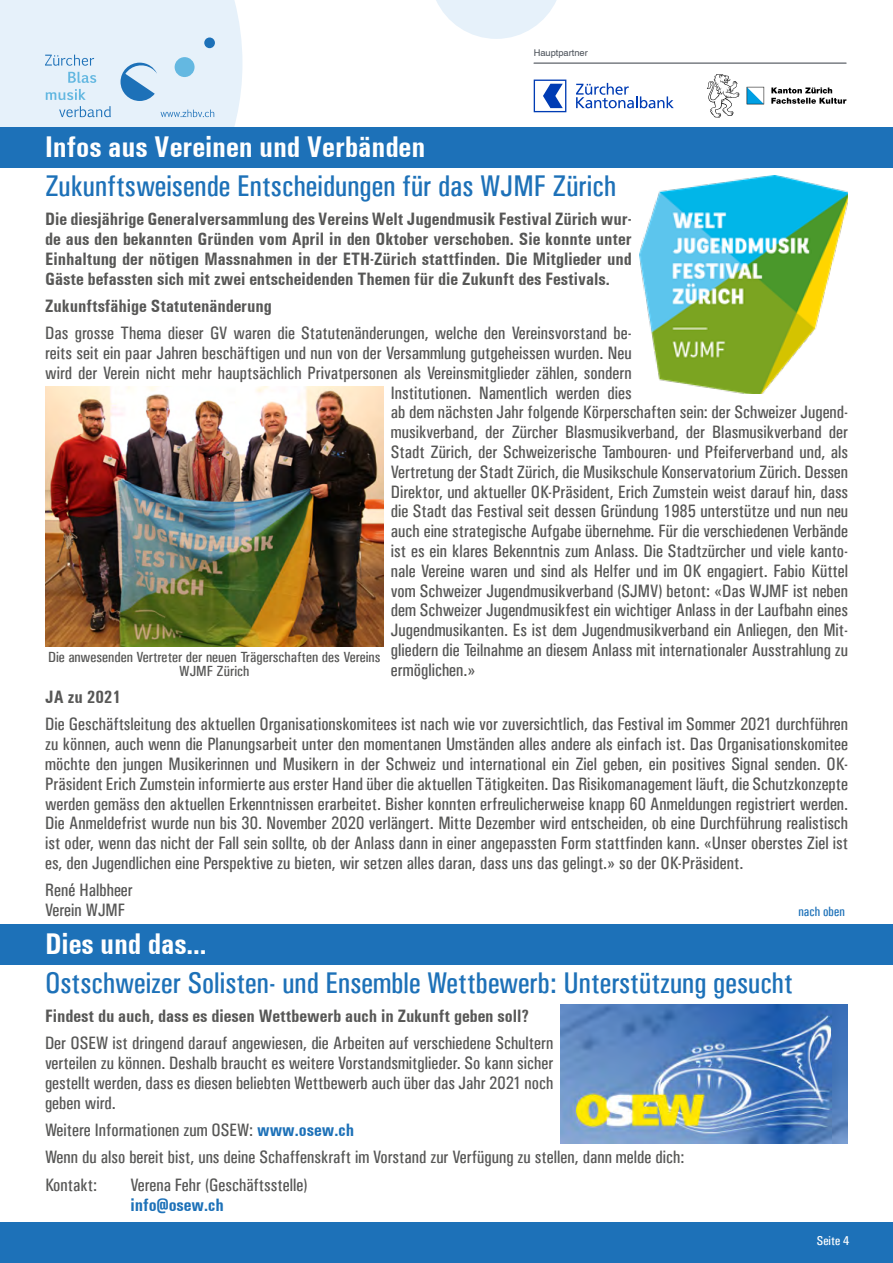
<style>
.page{position:relative;width:893px;height:1263px;background:#fff}
.page>*{position:absolute;margin:0;border:0;box-sizing:border-box;transform-origin:0 0}
.t1{font:30px "Univers Condensed";color:#1d71b8}
.t2{font:700 condensed 30px "Univers";color:#fff}
.t3{font:18px/19.8px "Univers Condensed";color:#575756;text-align:justify}
.t4{font:700 condensed 18px/19.8px "Univers";color:#575756;text-align:justify}
.t5{font:700 condensed 18px "Univers";color:#1d71b8}
.t6{font:14.7px/13.8px "Univers Condensed";color:#575756;text-align:center;scale:1.05 1}
.t7{font:13.5px "Univers Condensed";color:#1d71b8}
.t8{font:12.9px "Univers Condensed";color:#fff;scale:1.05 1}
.t9{font:9.3px "Helvetica";color:#4a5058}
.s1{font-family:"Univers";font-weight:700;font-stretch:condensed;color:#1d71b8}
</style>
<div class="page">
<svg style="left:436px;top:0;width:121px;height:39px"></svg>
<div style="left:0;top:1223px;width:893px;height:40px;background:#1d71b8"></div>
<div style="left:0;top:128px;width:893px;height:40px;background:#1d71b8"></div>
<svg style="left:0;top:0;width:242px;height:128px;background:#dbeaf6"></svg>
<svg style="left:534px;top:80px;width:32px;height:32px"></svg>
<svg style="left:576px;top:83px;width:98px;height:25px"></svg>
<svg style="left:771px;top:87px;width:75px;height:17px"></svg>
<svg style="left:707px;top:74px;width:32px;height:44px"></svg>
<svg style="left:747px;top:87px;width:17px;height:17px"></svg>
<hr style="left:534px;top:63px;width:312px;height:1px;background:#4a5058">
<img style="left:639px;top:176px;width:209px;height:218px">
<img style="left:45px;top:386px;width:338px;height:260px">
<div style="left:0;top:924px;width:893px;height:40px;background:#1d71b8"></div>
<img style="left:561px;top:1005px;width:287px;height:139px">
<p class="t9" style="left:534px;top:47px;width:56px">Hauptpartner</p>
<h1 class="t2" style="left:45px;top:129px;width:381px">Infos aus Vereinen und Verbänden</h1>
<h1 class="t1" style="left:45px;top:168px;width:572px">Zukunftsweisende Entscheidungen für das WJMF Zürich</h1>
<p class="t4" style="left:45px;top:209px;width:588px">Die diesjährige Generalversammlung des Vereins Welt Jugendmusik Festival Zürich wur&shy;de aus den bekannten Gründen vom April in den Oktober verschoben. Sie konnte unter Einhaltung der nötigen Massnahmen in der ETH-Zürich stattfinden. Die Mitglieder und Gäste befassten sich mit zwei entscheidenden Themen für die Zukunft des Festivals.</p>
<p class="t4" style="left:45px;top:296px;width:228px">Zukunftsfähige Statutenänderung</p>
<p class="t3" style="left:45px;top:323px;width:588px">Das grosse Thema dieser GV waren die Statutenänderungen, welche den Vereinsvorstand be-</p>
<p class="t3" style="left:45px;top:343px;width:588px">reits seit ein paar Jahren beschäftigen und nun von der Versammlung gutgeheissen wurden. Neu</p>
<p class="t3" style="left:45px;top:363px;width:588px">wird der Verein nicht mehr hauptsächlich Privatpersonen als Vereinsmitglieder zählen, sondern</p>
<p class="t3" style="left:391px;top:382px;width:242px">Institutionen. Namentlich werden dies</p>
<p class="t3" style="left:391px;top:402px;width:459px">ab dem nächsten Jahr folgende Körperschaften sein: der Schweizer Jugend-</p>
<p class="t3" style="left:391px;top:422px;width:459px">musikverband, der Zürcher Blasmusikverband, der Blasmusikverband der</p>
<p class="t3" style="left:391px;top:442px;width:459px">Stadt Zürich, der Schweizerische Tambouren- und Pfeiferverband und, als</p>
<p class="t3" style="left:391px;top:462px;width:459px">Vertretung der Stadt Zürich, die Musikschule Konservatorium Zürich. Dessen</p>
<p class="t3" style="left:391px;top:481px;width:459px">Direktor, und aktueller OK-Präsident, Erich Zumstein weist darauf hin, dass</p>
<p class="t3" style="left:391px;top:501px;width:459px">die Stadt das Festival seit dessen Gründung 1985 unterstütze und nun neu</p>
<p class="t3" style="left:391px;top:521px;width:459px">auch eine strategische Aufgabe übernehme. Für die verschiedenen Verbände</p>
<p class="t3" style="left:391px;top:541px;width:459px">ist es ein klares Bekenntnis zum Anlass. Die Stadtzürcher und viele kanto-</p>
<p class="t3" style="left:391px;top:561px;width:459px">nale Vereine waren und sind als Helfer und im OK engagiert. Fabio Küttel</p>
<p class="t3" style="left:391px;top:580px;width:459px">vom Schweizer Jugendmusikverband (SJMV) betont: «Das WJMF ist neben</p>
<p class="t3" style="left:391px;top:600px;width:459px">dem Schweizer Jugendmusikfest ein wichtiger Anlass in der Laufbahn eines</p>
<p class="t3" style="left:391px;top:620px;width:459px">Jugendmusikanten. Es ist dem Jugendmusikverband ein Anliegen, den Mit-</p>
<p class="t3" style="left:391px;top:640px;width:459px">gliedern die Teilnahme an diesem Anlass mit internationaler Ausstrahlung zu</p>
<p class="t3" style="left:391px;top:660px;width:86px">ermöglichen.»</p>
<p class="t4" style="left:45px;top:687px;width:77px">JA zu 2021</p>
<p class="t3" style="left:45px;top:714px;width:804px">Die Geschäftsleitung des aktuellen Organisationskomitees ist nach wie vor zuversichtlich, das Festival im Sommer 2021 durchführen zu können, auch wenn die Planungsarbeit unter den momentanen Umständen alles andere als einfach ist. Das Organisationskomitee möchte den jungen Musikerinnen und Musikern in der Schweiz und international ein Ziel geben, ein positives Signal senden. OK-Präsident Erich Zumstein informierte aus erster Hand über die aktuellen Tätigkeiten. Das Risikomanagement läuft, die Schutzkonzepte werden gemäss den aktuellen Erkenntnissen erarbeitet. Bisher konnten erfreulicherweise knapp 60 Anmeldungen registriert werden.<br>Die Anmeldefrist wurde nun bis 30. November 2020 verlängert. Mitte Dezember wird entscheiden, ob eine Durchführung realistisch ist oder, wenn das nicht der Fall sein sollte, ob der Anlass dann in einer angepassten Form stattfinden kann. «Unser oberstes Ziel ist es, den Jugendlichen eine Perspektive zu bieten, wir setzen alles daran, dass uns das gelingt.» so der OK-Präsident.</p>
<p class="t3" style="left:45px;top:880px;width:89px">René Halbheer<br>Verein WJMF</p>
<p class="t6" style="left:48px;top:650px;width:318px">Die anwesenden Vertreter der neuen Trägerschaften des Vereins<br>WJMF Zürich</p>
<p class="t7" style="left:798px;top:903px;width:48px">nach oben</p>
<h1 class="t2" style="left:45px;top:926px;width:163px">Dies und das...</h1>
<h1 class="t1" style="left:45px;top:965px;width:749px">Ostschweizer Solisten- und Ensemble Wettbewerb: Unterstützung gesucht</h1>
<p class="t4" style="left:45px;top:1006px;width:486px">Findest du auch, dass es diesen Wettbewerb auch in Zukunft geben soll?</p>
<p class="t3" style="left:45px;top:1033px;width:510px">Der OSEW ist dringend darauf angewiesen, die Arbeiten auf verschiedene Schultern verteilen zu können. Deshalb braucht es weitere Vorstandsmitglieder. So kann sicher gestellt werden, dass es diesen beliebten Wettbewerb auch über das Jahr 2021 noch geben wird.</p>
<p class="t3" style="left:45px;top:1116px;width:641px;line-height:27.3px;text-align:left">Weitere Informationen zum OSEW: <span class="s1">www.osew.ch<br></span>Wenn du also bereit bist, uns deine Schaffenskraft im Vorstand zur Verfügung zu stellen, dann melde dich:<br>Kontakt:</p>
<p class="t3" style="left:130px;top:1175px;width:178px">Verena Fehr (Geschäftsstelle)</p>
<p class="t5" style="left:130px;top:1194px;width:95px">info@osew.ch</p>
<p class="t8" style="left:817px;top:1233px;width:33px">Seite 4</p>
</div>
